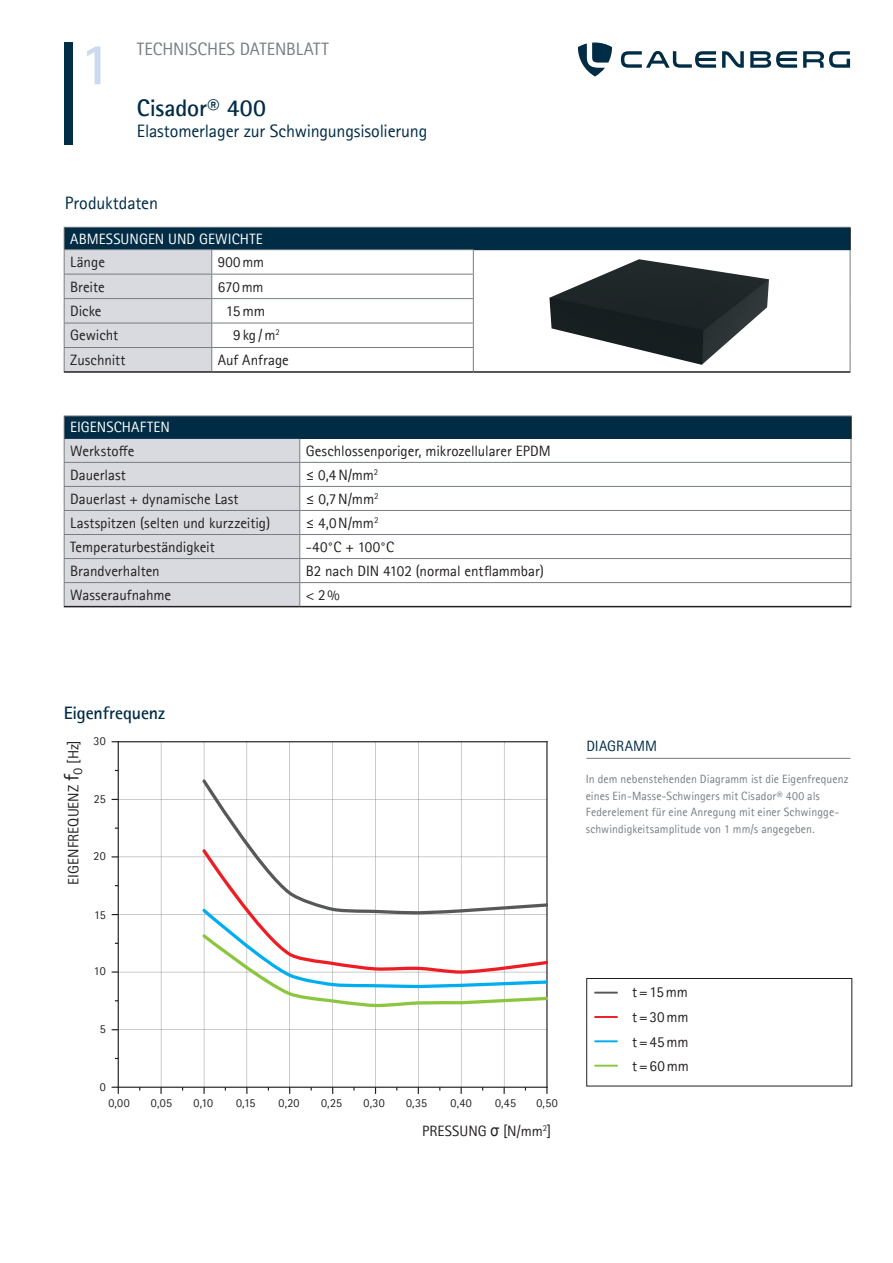
<style>
.page{position:relative;width:893px;height:1263px;background:#fff}
.page>*{position:absolute;margin:0;border:0;box-sizing:border-box;transform-origin:0 0}
.t1{font:700 59.55px "Rotis Sans Serif Pro";color:#ccdaef}
.t2{font:700 24px "Rotis Sans Serif Pro";letter-spacing:-.005em;color:#002c45}
.t3{font:18px "Rotis Sans Serif Pro";letter-spacing:-.01em;color:#002c45}
.t4{font:18px "Rotis Sans Serif Pro";letter-spacing:-.01em;color:#787d83}
.t5{font:700 18px "Rotis Sans Serif Pro";letter-spacing:-.01em;color:#002c45}
.t6{font:15px/24.6px "Rotis Sans Serif Pro";color:#231f20;text-align:justify}
.t7{font:15px "Rotis Sans Serif Pro";letter-spacing:.005em;color:#fff}
.t8{font:15px "Rotis Sans Serif Pro";letter-spacing:.005em;color:#002c45}
.t9{font:12px/16.5px "Rotis Sans Serif Pro";letter-spacing:.005em;color:#787d83}
.t10{font:12px "Rotis Sans Serif Pro";letter-spacing:.01em;color:#231f20}
.s1{font-size:21px}
.s2{font-family:"Arial Narrow";font-size:16.5px}
</style>
<div class="page">
<div style="left:64px;top:43px;width:8px;height:102px;background:#002c45"></div>
<svg style="left:621px;top:51px;width:229px;height:17px"></svg>
<svg style="left:578px;top:43px;width:34px;height:33px"></svg>
<div style="left:64px;top:416px;width:787px;height:22px;background:#002c45"></div>
<hr style="left:850px;top:416px;width:2px;height:22px;background:#231f20">
<hr style="left:300px;top:416px;width:552px;height:1px;background:#787d83">
<hr style="left:300px;top:462px;width:551px;height:1px;background:#787d83">
<svg style="left:851px;top:439px;width:1px;height:167px"></svg>
<hr style="left:300px;top:438px;width:552px;height:1px;background:#002c45">
<hr style="left:300px;top:606px;width:551px;height:1px;background:#231f20">
<svg style="left:64px;top:416px;width:236px;height:191px;background:#bbc2ca"></svg>
<hr style="left:300px;top:486px;width:551px;height:1px;background:#787d83">
<hr style="left:64px;top:510px;width:236px;height:1px;background:#787d83">
<hr style="left:300px;top:510px;width:551px;height:1px;background:#787d83">
<hr style="left:64px;top:534px;width:236px;height:1px;background:#787d83">
<hr style="left:300px;top:534px;width:551px;height:1px;background:#787d83">
<hr style="left:64px;top:558px;width:236px;height:1px;background:#787d83">
<hr style="left:300px;top:558px;width:551px;height:1px;background:#787d83">
<hr style="left:64px;top:582px;width:236px;height:1px;background:#787d83">
<hr style="left:300px;top:582px;width:551px;height:1px;background:#787d83">
<div style="left:64px;top:227px;width:786px;height:23px;background:#002c45"></div>
<hr style="left:849px;top:228px;width:2px;height:21px;background:#231f20">
<hr style="left:64px;top:227px;width:148px;height:1px;background:#787d83">
<hr style="left:212px;top:227px;width:261px;height:1px;background:#787d83">
<hr style="left:473px;top:227px;width:378px;height:1px;background:#787d83">
<svg style="left:64px;top:228px;width:148px;height:143px"></svg>
<svg style="left:473px;top:250px;width:1px;height:121px"></svg>
<svg style="left:850px;top:250px;width:1px;height:121px"></svg>
<hr style="left:474px;top:249px;width:377px;height:1px;background:#002c45">
<hr style="left:64px;top:371px;width:148px;height:2px;background:#231f20">
<hr style="left:212px;top:371px;width:261px;height:2px;background:#231f20">
<hr style="left:473px;top:371px;width:377px;height:2px;background:#231f20">
<hr style="left:64px;top:249px;width:148px;height:1px;background:#787d83">
<hr style="left:212px;top:249px;width:262px;height:1px;background:#787d83">
<hr style="left:64px;top:274px;width:148px;height:1px;background:#787d83">
<hr style="left:64px;top:298px;width:148px;height:1px;background:#787d83">
<hr style="left:212px;top:274px;width:262px;height:1px;background:#787d83">
<hr style="left:212px;top:298px;width:262px;height:1px;background:#787d83">
<hr style="left:64px;top:323px;width:148px;height:1px;background:#787d83">
<hr style="left:212px;top:323px;width:262px;height:1px;background:#787d83">
<hr style="left:64px;top:347px;width:148px;height:1px;background:#787d83">
<hr style="left:212px;top:347px;width:262px;height:1px;background:#787d83">
<hr style="left:586px;top:758px;width:264px;height:1px;background:#787d83">
<img style="left:549px;top:259px;width:220px;height:106px">
<svg style="left:594px;top:992px;width:24px;height:1px"></svg>
<hr style="left:594px;top:1016px;width:24px;height:2px;background:#ee1d23">
<hr style="left:594px;top:1040px;width:24px;height:2px;background:#00aeef">
<hr style="left:594px;top:1065px;width:24px;height:2px;background:#8bc63e">
<div style="left:586px;top:978px;width:266px;height:108px;border:1px solid #231f20"></div>
<svg style="left:119px;top:742px;width:427px;height:344px"></svg>
<hr style="left:118px;top:1086px;width:430px;height:2px;background:#231f20">
<hr style="left:118px;top:741px;width:430px;height:1px;background:#231f20">
<svg style="left:546px;top:1088px;width:2px;height:6px"></svg>
<svg style="left:203px;top:1087px;width:2px;height:7px"></svg>
<svg style="left:160px;top:1087px;width:2px;height:7px"></svg>
<hr style="left:546px;top:741px;width:2px;height:347px;background:#231f20">
<hr style="left:118px;top:741px;width:1px;height:347px;background:#231f20">
<svg style="left:112px;top:1086px;width:7px;height:8px"></svg>
<svg style="left:112px;top:971px;width:6px;height:2px"></svg>
<svg style="left:202px;top:779px;width:345px;height:70px"></svg>
<svg style="left:202px;top:849px;width:345px;height:158px"></svg>
<h1 class="t1" style="left:80px;top:26px;width:34px">1</h1>
<p class="t4" style="left:137px;top:38px;width:193px">TECHNISCHES DATENBLATT</p>
<h2 class="t2" style="left:137px;top:92px;width:131px">Cisador® 400</h2>
<p class="t3" style="left:137px;top:121px;width:292px">Elastomerlager zur Schwingungsisolierung</p>
<p class="t3" style="left:65px;top:192px;width:95px">Produktdaten</p>
<p class="t7" style="left:70px;top:230px;width:194px">ABMESSUNGEN UND GEWICHTE</p>
<p class="t6" style="left:70px;top:250px;width:36px">Länge</p>
<p class="t6" style="left:218px;top:250px;width:48px">900mm</p>
<p class="t6" style="left:70px;top:274px;width:36px">Breite</p>
<p class="t6" style="left:218px;top:274px;width:47px">670mm</p>
<p class="t6" style="left:70px;top:299px;width:33px">Dicke</p>
<p class="t6" style="left:226px;top:299px;width:41px">15mm</p>
<p class="t6" style="left:70px;top:323px;width:50px">Gewicht</p>
<p class="t6" style="left:233px;top:323px;width:48px">9kg/m<sup>2</sup></p>
<p class="t6" style="left:70px;top:348px;width:57px">Zuschnitt</p>
<p class="t6" style="left:218px;top:348px;width:73px">Auf Anfrage</p>
<p class="t7" style="left:70px;top:418px;width:101px">EIGENSCHAFTEN</p>
<p class="t6" style="left:70px;top:438px;width:66px">Werkstoffe</p>
<p class="t6" style="left:306px;top:438px;width:246px">Geschlossenporiger, mikrozellularer EPDM</p>
<p class="t6" style="left:70px;top:462px;width:57px">Dauerlast</p>
<p class="t6" style="left:306px;top:462px;width:74px">≤ 0,4N/mm<sup>2</sup></p>
<p class="t6" style="left:70px;top:486px;width:170px">Dauerlast + dynamische Last</p>
<p class="t6" style="left:306px;top:486px;width:74px">≤ 0,7N/mm<sup>2</sup></p>
<p class="t6" style="left:70px;top:510px;width:202px">Lastspitzen (selten und kurzzeitig)</p>
<p class="t6" style="left:306px;top:510px;width:74px">≤ 4,0N/mm<sup>2</sup></p>
<p class="t6" style="left:70px;top:534px;width:146px">Temperaturbeständigkeit</p>
<p class="t6" style="left:306px;top:534px;width:90px">-40°C + 100°C</p>
<p class="t6" style="left:70px;top:558px;width:91px">Brandverhalten</p>
<p class="t6" style="left:306px;top:558px;width:240px">B2 nach DIN 4102 (normal entflammbar)</p>
<p class="t6" style="left:70px;top:582px;width:103px">Wasseraufnahme</p>
<p class="t6" style="left:306px;top:582px;width:36px">&lt; 2%</p>
<p class="t5" style="left:64px;top:701px;width:103px">Eigenfrequenz</p>
<p class="t6" style="left:61px;top:884px;width:146px;rotate:-90deg">EIGENFREQUENZ <span class="s1">f</span><sub>O</sub> [Hz]</p>
<p class="t10" style="left:93px;top:734px;width:14px">30</p>
<p class="t10" style="left:94px;top:791px;width:14px">25</p>
<p class="t10" style="left:94px;top:849px;width:14px">20</p>
<p class="t10" style="left:94px;top:908px;width:13px">15</p>
<p class="t10" style="left:94px;top:963px;width:13px">10</p>
<p class="t10" style="left:100px;top:1022px;width:7px">5</p>
<p class="t10" style="left:100px;top:1079px;width:7px">0</p>
<p class="t10" style="left:108px;top:1095px;width:23px">0,00</p>
<p class="t10" style="left:151px;top:1095px;width:23px">0,05</p>
<p class="t10" style="left:193px;top:1095px;width:21px">0,10</p>
<p class="t10" style="left:236px;top:1095px;width:21px">0,15</p>
<p class="t10" style="left:279px;top:1095px;width:23px">0,20</p>
<p class="t10" style="left:321px;top:1095px;width:23px">0,25</p>
<p class="t10" style="left:364px;top:1095px;width:23px">0,30</p>
<p class="t10" style="left:406px;top:1095px;width:23px">0,35</p>
<p class="t10" style="left:451px;top:1095px;width:23px">0,40</p>
<p class="t10" style="left:495px;top:1095px;width:22px">0,45</p>
<p class="t10" style="left:536px;top:1095px;width:23px">0,50</p>
<p class="t6" style="left:422px;top:1118px;width:131px">PRESSUNG <span class="s2">σ</span> [N/mm<sup>2</sup>]</p>
<p class="t8" style="left:586px;top:736px;width:72px">DIAGRAMM</p>
<p class="t9" style="left:586px;top:771px;width:264px">In dem nebenstehenden Diagramm ist die Eigenfrequenz eines Ein-Masse-Schwingers mit Cisador® 400 als Federelement für eine Anregung mit einer Schwingge&shy;schwindigkeitsamplitude von 1 mm/s angegeben.</p>
<p class="t6" style="left:632px;top:980px;width:58px">t=15mm t=30mm t=45mm t=60mm</p>
</div>
